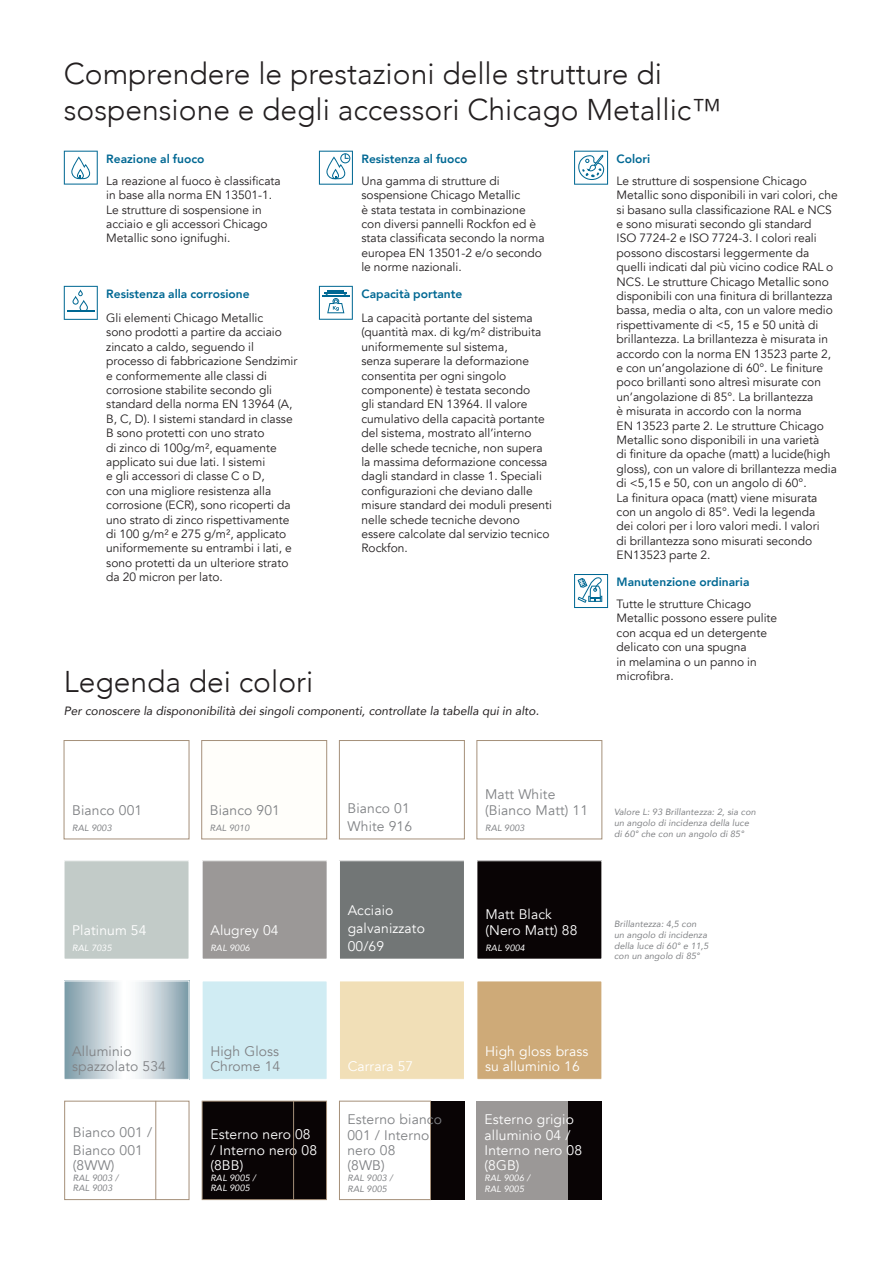
<style>
.page{position:relative;width:893px;height:1263px;background:#fff}
.page>*{position:absolute;margin:0;border:0;box-sizing:border-box;transform-origin:0 0}
.t1{font:300 30px/36px "Avenir";color:#231f20}
.t2{font:13.8px/15.3px "Avenir";letter-spacing:.01em;color:#fff}
.t3{font:13.8px/15.3px "Avenir";letter-spacing:.01em;color:#808285}
.t4{font:12px/14.4px "Avenir";color:#231f20}
.t5{font:800 12px "Avenir";color:#006893}
.t6{font:italic 12px "Avenir";color:#231f20}
.t7{font:italic 9px/10.8px "Avenir";letter-spacing:.01em;color:#808285}
.t8{font:italic 9px/10.8px "Avenir";letter-spacing:.01em;color:#fff}
</style>
<div class="page">
<div style="left:339px;top:740px;width:126px;height:99px;border:1px solid #a5907a"></div>
<div style="left:202px;top:740px;width:125px;height:99px;background:#fffefa"></div>
<div style="left:201px;top:740px;width:126px;height:99px;border:1px solid #a5907a"></div>
<svg style="left:66px;top:983px;width:121px;height:95px"></svg>
<div style="left:64px;top:981px;width:125px;height:99px;border:1px solid #fff"></div>
<div style="left:202px;top:981px;width:125px;height:98px;background:#d0ecf3"></div>
<div style="left:202px;top:981px;width:125px;height:99px;border:1px solid #fff"></div>
<div style="left:477px;top:981px;width:125px;height:98px;background:#ceaa78"></div>
<div style="left:477px;top:981px;width:125px;height:99px;border:1px solid #fff"></div>
<div style="left:64px;top:861px;width:125px;height:98px;background:#c2cbc8"></div>
<div style="left:64px;top:860px;width:125px;height:99px;border:1px solid #fff"></div>
<div style="left:339px;top:981px;width:125px;height:98px;background:#f1dfb7"></div>
<div style="left:339px;top:981px;width:126px;height:99px;border:1px solid #fff"></div>
<div style="left:339px;top:861px;width:125px;height:98px;background:#727676"></div>
<div style="left:339px;top:860px;width:126px;height:99px;border:1px solid #fff"></div>
<div style="left:477px;top:740px;width:125px;height:99px;border:1px solid #a5907a"></div>
<div style="left:477px;top:861px;width:125px;height:98px;background:#090405"></div>
<div style="left:202px;top:861px;width:125px;height:98px;background:#9b9897"></div>
<div style="left:202px;top:860px;width:125px;height:99px;border:1px solid #fff"></div>
<div style="left:64px;top:1101px;width:125px;height:99px;border:1px solid #a5907a"></div>
<hr style="left:156px;top:1101px;width:1px;height:99px;background:#a5907a">
<div style="left:202px;top:1101px;width:124px;height:98px;background:#090405"></div>
<div style="left:202px;top:1101px;width:125px;height:99px;border:1px solid #a5907a"></div>
<hr style="left:293px;top:1101px;width:1px;height:99px;background:#a5907a">
<div style="left:339px;top:1101px;width:92px;height:99px;background:#fff;border:1px solid #a5907a"></div>
<hr style="left:430px;top:1101px;width:1px;height:99px;background:#a5907a">
<div style="left:431px;top:1101px;width:34px;height:98px;background:#090405"></div>
<div style="left:477px;top:1101px;width:91px;height:98px;background:#9b9897"></div>
<div style="left:568px;top:1101px;width:34px;height:98px;background:#090405"></div>
<svg style="left:64px;top:151px;width:34px;height:34px"></svg>
<svg style="left:319px;top:151px;width:34px;height:34px"></svg>
<svg style="left:574px;top:151px;width:34px;height:34px"></svg>
<svg style="left:319px;top:286px;width:34px;height:34px"></svg>
<svg style="left:64px;top:286px;width:34px;height:34px"></svg>
<svg style="left:574px;top:574px;width:34px;height:34px"></svg>
<h1 class="t1" style="left:64px;top:56px;width:659px">Comprendere le prestazioni delle strutture di sospensione e degli accessori Chicago Metallic™</h1>
<p class="t5" style="left:106px;top:149px;width:100px">Reazione al fuoco</p>
<p class="t4" style="left:106px;top:174px;width:176px">La reazione al fuoco è classificata in base alla norma EN 13501-1.<br>Le strutture di sospensione in acciaio e gli accessori Chicago<br>Metallic sono ignifughi.</p>
<p class="t5" style="left:106px;top:284px;width:145px">Resistenza alla corrosione</p>
<p class="t4" style="left:106px;top:311px;width:193px">Gli elementi Chicago Metallic<br>sono prodotti a partire da acciaio zincato a caldo, seguendo il processo di fabbricazione Sendzimir e conformemente alle classi di corrosione stabilite secondo gli standard della norma EN 13964 (A,<br>B, C, D). I sistemi standard in classe<br>B sono protetti con uno strato<br>di zinco di 100g/m², equamente applicato sui due lati. I sistemi<br>e gli accessori di classe C o D,<br>con una migliore resistenza alla corrosione (ECR), sono ricoperti da uno strato di zinco rispettivamente di 100 g/m² e 275 g/m², applicato uniformemente su entrambi i lati, e sono protetti da un ulteriore strato da 20 micron per lato.</p>
<p class="t5" style="left:361px;top:149px;width:108px">Resistenza al fuoco</p>
<p class="t4" style="left:361px;top:174px;width:185px">Una gamma di strutture di sospensione Chicago Metallic<br>è stata testata in combinazione con diversi pannelli Rockfon ed è stata classificata secondo la norma europea EN 13501-2 e/o secondo le norme nazionali.</p>
<p class="t5" style="left:361px;top:284px;width:102px">Capacità portante</p>
<p class="t4" style="left:361px;top:311px;width:192px">La capacità portante del sistema (quantità max. di kg/m² distribuita uniformemente sul sistema,<br>senza superare la deformazione consentita per ogni singolo componente) è testata secondo<br>gli standard EN 13964. Il valore cumulativo della capacità portante del sistema, mostrato all’interno delle schede tecniche, non supera la massima deformazione concessa dagli standard in classe 1. Speciali configurazioni che deviano dalle misure standard dei moduli presenti nelle schede tecniche devono essere calcolate dal servizio tecnico<br>Rockfon.</p>
<h1 class="t1" style="left:64px;top:663px;width:251px">Legenda dei colori</h1>
<p class="t6" style="left:64px;top:703px;width:477px">Per conoscere la dispononibilità dei singoli componenti, controllate la tabella qui in alto.</p>
<p class="t3" style="left:72px;top:803px;width:72px">Bianco 001</p>
<p class="t7" style="left:72px;top:822px;width:41px">RAL 9003</p>
<p class="t2" style="left:72px;top:923px;width:76px">Platinum 54</p>
<p class="t8" style="left:72px;top:942px;width:41px">RAL 7035</p>
<p class="t3" style="left:210px;top:803px;width:72px">Bianco 901</p>
<p class="t7" style="left:210px;top:822px;width:41px">RAL 9010</p>
<p class="t2" style="left:210px;top:923px;width:70px">Alugrey 04</p>
<p class="t8" style="left:210px;top:942px;width:41px">RAL 9006</p>
<p class="t3" style="left:348px;top:799px;width:66px;line-height:18px">Bianco 01<br>White 916</p>
<p class="t2" style="left:348px;top:901px;width:79px;line-height:18px">Acciaio galvanizzato<br>00/69</p>
<p class="t3" style="left:485px;top:787px;width:105px;line-height:15.8px">Matt White (Bianco Matt) 11</p>
<p class="t7" style="left:485px;top:822px;width:41px">RAL 9003</p>
<p class="t2" style="left:485px;top:907px;width:93px;line-height:15.8px">Matt Black (Nero Matt) 88</p>
<p class="t8" style="left:485px;top:942px;width:41px">RAL 9004</p>
<p class="t5" style="left:617px;top:149px;width:35px">Colori</p>
<p class="t4" style="left:617px;top:174px;width:223px">Le strutture di sospensione Chicago Metallic sono disponibili in vari colori, che si basano sulla classificazione RAL e NCS e sono misurati secondo gli standard<br>ISO 7724-2 e ISO 7724-3. I colori reali possono discostarsi leggermente da quelli indicati dal più vicino codice RAL o NCS. Le strutture Chicago Metallic sono disponibili con una finitura di brillantezza bassa, media o alta, con un valore medio rispettivamente di &lt;5, 15 e 50 unità di brillantezza. La brillantezza è misurata in accordo con la norma EN 13523 parte 2, e con un’angolazione di 60°. Le finiture poco brillanti sono altresì misurate con un’angolazione di 85°. La brillantezza<br>è misurata in accordo con la norma<br>EN 13523 parte 2. Le strutture Chicago Metallic sono disponibili in una varietà<br>di finiture da opache (matt) a lucide(high gloss), con un valore di brillantezza media di &lt;5,15 e 50, con un angolo di 60°.<br>La finitura opaca (matt) viene misurata con un angolo di 85°. Vedi la legenda<br>dei colori per i loro valori medi. I valori<br>di brillantezza sono misurati secondo EN13523 parte 2.</p>
<p class="t5" style="left:617px;top:572px;width:134px">Manutenzione ordinaria</p>
<p class="t4" style="left:617px;top:597px;width:162px">Tutte le strutture Chicago<br>Metallic possono essere pulite con acqua ed un detergente delicato con una spugna<br>in melamina o un panno in microfibra.</p>
<p class="t7" style="left:614px;top:806px;width:143px">Valore L: 93 Brillantezza: 2, sia con un angolo di incidenza della luce di 60° che con un angolo di 85°</p>
<p class="t7" style="left:614px;top:918px;width:96px">Brillantezza: 4,5 con un angolo di incidenza della luce di 60° e 11,5 con un angolo di 85°</p>
<p class="t3" style="left:72px;top:1044px;width:95px">Alluminio spazzolato 534</p>
<p class="t3" style="left:210px;top:1044px;width:71px">High Gloss<br>Chrome 14</p>
<p class="t2" style="left:485px;top:1044px;width:105px">High gloss brass su alluminio 16</p>
<p class="t2" style="left:348px;top:1059px;width:67px">Carrara 57</p>
<p class="t3" style="left:73px;top:1123px;width:81px;line-height:18px">Bianco 001 /<br>Bianco 001</p>
<p class="t3" style="left:73px;top:1157px;width:43px">(8WW)</p>
<p class="t7" style="left:73px;top:1172px;width:47px">RAL 9003 /<br>RAL 9003</p>
<p class="t2" style="left:210px;top:1127px;width:108px">Esterno nero 08 / Interno nero 08 (8BB)</p>
<p class="t8" style="left:210px;top:1172px;width:47px">RAL 9005 /<br>RAL 9005</p>
<p class="t3" style="left:347px;top:1112px;width:96px">Esterno bianco<br>001 / Interno nero 08<br>(8WB)</p>
<p class="t7" style="left:347px;top:1172px;width:47px">RAL 9003 /<br>RAL 9005</p>
<p class="t2" style="left:485px;top:1112px;width:99px">Esterno grigio alluminio 04 /<br>Interno nero 08 (8GB)</p>
<p class="t8" style="left:485px;top:1172px;width:47px">RAL 9006 /<br>RAL 9005</p>
</div>
